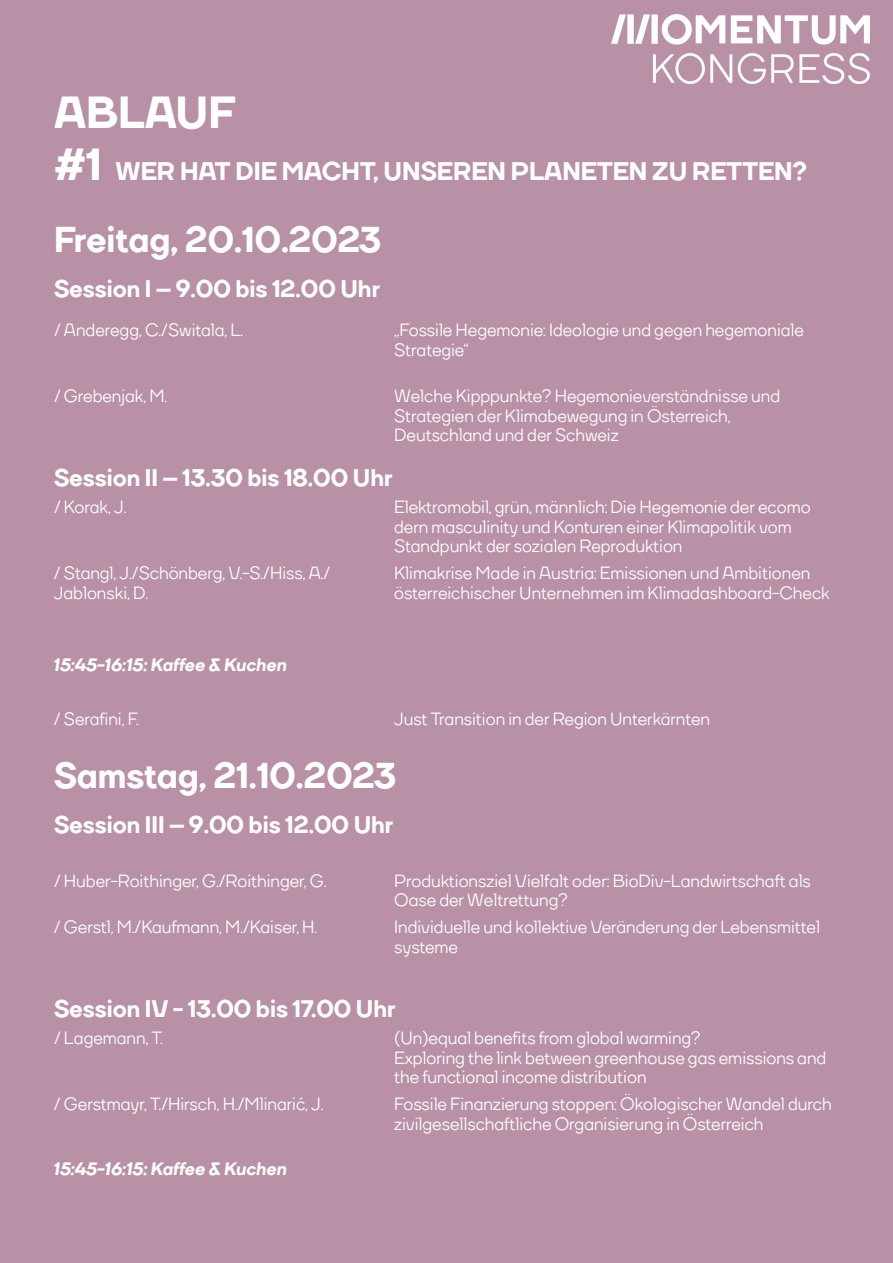
<style>
.page{position:relative;width:893px;height:1263px;background:#b891a6}
.page>*{position:absolute;margin:0;border:0;box-sizing:border-box;transform-origin:0 0}
.t1{font:800 45px "TT Firs";color:#fff}
.t2{font:800 36px "TT Firs";color:#fff}
.t3{font:800 25.5px "TT Firs";color:#fff}
.t4{font:800 24px "TT Firs";color:#fff}
.t5{font:500 18px/19.5px "TT Firs";color:#fff}
.t6{font:italic 800 18px "TT Firs";color:#fff}
.s1{font-size:45px}
</style>
<div class="page">
<img style="left:611px;top:15px;width:259px;height:68px">
<h1 class="t1" style="left:54px;top:83px;width:183px">ABLAUF</h1>
<h3 class="t3" style="left:54px;top:155px;width:754px"><span class="s1">#1</span> WER HAT DIE MACHT, UNSEREN PLANETEN ZU RETTEN?</h3>
<h2 class="t2" style="left:54px;top:216px;width:329px">Freitag, 20.10.2023</h2>
<h3 class="t4" style="left:54px;top:273px;width:327px">Session I – 9.00 bis 12.00 Uhr</h3>
<p class="t5" style="left:54px;top:320px;width:191px">/ Anderegg, C./Switala, L.</p>
<p class="t5" style="left:394px;top:320px;width:411px">„Fossile Hegemonie: Ideologie und gegen hegemoniale<br>Strategie“</p>
<p class="t5" style="left:54px;top:386px;width:115px">/ Grebenjak, M.</p>
<p class="t5" style="left:394px;top:386px;width:388px">Welche Kipppunkte? Hegemonieverständnisse und<br>Strategien der Klimabewegung in Österreich,<br>Deutschland und der Schweiz</p>
<h3 class="t4" style="left:54px;top:462px;width:340px">Session II – 13.30 bis 18.00 Uhr</h3>
<p class="t5" style="left:54px;top:497px;width:74px">/ Korak, J.</p>
<p class="t5" style="left:394px;top:497px;width:418px">Elektromobil, grün, männlich: Die Hegemonie der ecomo dern masculinity und Konturen einer Klimapolitik vom<br>Standpunkt der sozialen Reproduktion</p>
<p class="t5" style="left:54px;top:563px;width:278px">/ Stangl, J./Schönberg, V.-S./Hiss, A./</p>
<p class="t5" style="left:394px;top:563px;width:418px">Klimakrise Made in Austria: Emissionen und Ambitionen</p>
<p class="t5" style="left:54px;top:583px;width:96px">Jablonski, D.</p>
<p class="t5" style="left:394px;top:583px;width:437px">österreichischer Unternehmen im Klimadashboard-Check</p>
<p class="t6" style="left:54px;top:653px;width:235px">15:45-16:15: Kaffee &amp; Kuchen</p>
<p class="t5" style="left:54px;top:709px;width:86px">/ Serafini, F.</p>
<p class="t5" style="left:394px;top:709px;width:317px">Just Transition in der Region Unterkärnten</p>
<h2 class="t2" style="left:54px;top:752px;width:343px">Samstag, 21.10.2023</h2>
<h3 class="t4" style="left:54px;top:809px;width:341px">Session III – 9.00 bis 12.00 Uhr</h3>
<p class="t5" style="left:54px;top:871px;width:274px">/ Huber-Roithinger, G./Roithinger, G.</p>
<p class="t5" style="left:394px;top:871px;width:418px">Produktionsziel Vielfalt oder: BioDiv-Landwirtschaft als<br>Oase der Weltrettung?</p>
<p class="t5" style="left:54px;top:917px;width:265px">/ Gerstl, M./Kaufmann, M./Kaiser, H.</p>
<p class="t5" style="left:394px;top:917px;width:427px">Individuelle und kollektive Veränderung der Lebensmittel systeme</p>
<h3 class="t4" style="left:54px;top:993px;width:343px">Session IV - 13.00 bis 17.00 Uhr</h3>
<p class="t5" style="left:54px;top:1028px;width:110px">/ Lagemann, T.</p>
<p class="t5" style="left:394px;top:1028px;width:434px">(Un)equal benefits from global warming?<br>Exploring the link between greenhouse gas emissions and the functional income distribution</p>
<p class="t5" style="left:54px;top:1094px;width:271px">/ Gerstmayr, T./Hirsch, H./Mlinarić, J.</p>
<p class="t5" style="left:394px;top:1094px;width:439px">Fossile Finanzierung stoppen: Ökologischer Wandel durch zivilgesellschaftliche Organisierung in Österreich</p>
<p class="t6" style="left:54px;top:1157px;width:235px">15:45-16:15: Kaffee &amp; Kuchen</p>
</div>
